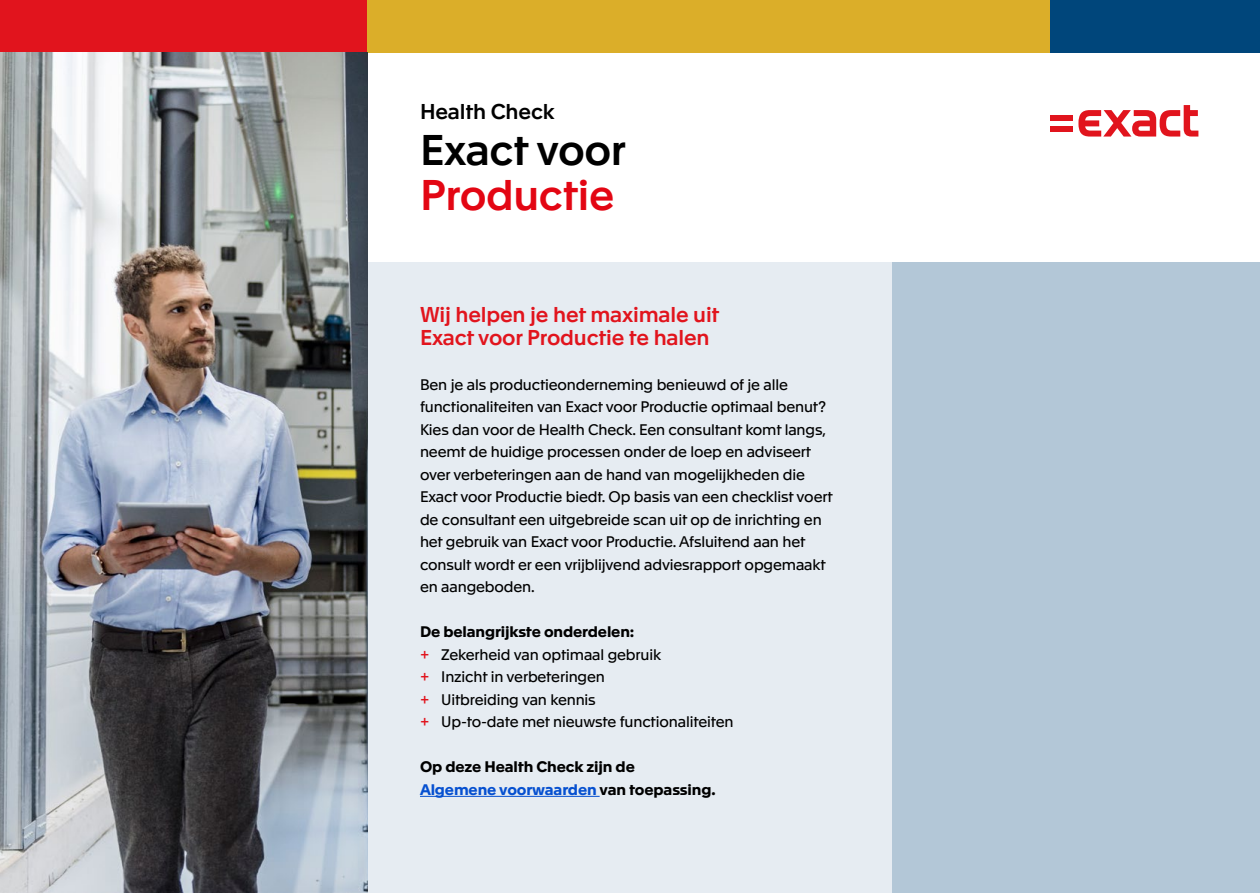
<style>
.page{position:relative;width:1260px;height:893px;background:#fff}
.page>*{position:absolute;margin:0;border:0;box-sizing:border-box;transform-origin:0 0}
.t1{font:500 42px "Apax";letter-spacing:-.01em;color:#000}
.t2{font:500 42px "Apax";letter-spacing:-.01em;color:#e30613}
.t3{font:500 21px/22.5px "Apax";letter-spacing:-.01em;color:#e1141d}
.t4{font:500 21px "Apax";letter-spacing:-.01em;color:#000}
.t5{font:15px/22.5px "Apax";letter-spacing:-.01em;color:#000}
.t6{font:700 15px/22.5px "Apax";letter-spacing:-.01em;color:#000}
.s1{font-weight:700}
.s2{font-size:16.5px;color:#e1141d}
.s3{color:#0650d0}
</style>
<div class="page">
<div style="left:368px;top:262px;width:892px;height:630px;background:#e6ecf2"></div>
<div style="left:1050px;top:0;width:210px;height:52px;background:#00467b"></div>
<div style="left:1050px;top:115px;width:23px;height:6px;background:#e1141d"></div>
<div style="left:1050px;top:125px;width:23px;height:6px;background:#e1141d"></div>
<svg style="left:1078px;top:105px;width:120px;height:31px"></svg>
<div style="left:0;top:0;width:368px;height:52px;background:#e1141d"></div>
<div style="left:368px;top:0;width:682px;height:52px;background:#dbae29"></div>
<hr style="left:420px;top:796px;width:180px;height:1px;background:#0650d0">
<div style="left:892px;top:262px;width:368px;height:630px;background:#b3c7d7"></div>
<img style="left:0;top:52px;width:368px;height:840px">
<h2 class="t4" style="left:420px;top:97px;width:136px">Health Check</h2>
<h1 class="t1" style="left:420px;top:119px;width:208px">Exact voor</h1>
<h1 class="t2" style="left:420px;top:164px;width:196px">Productie</h1>
<h2 class="t3" style="left:420px;top:302px;width:301px">Wij helpen je het maximale uit<br>Exact voor Productie te halen</h2>
<p class="t5" style="left:420px;top:372px;width:414px">Ben je als productieonderneming benieuwd of je alle functionaliteiten van Exact voor Productie optimaal benut?<br>Kies dan voor de Health Check. Een consultant komt langs, neemt de huidige processen onder de loep en adviseert over verbeteringen aan de hand van mogelijkheden die Exact voor Productie biedt. Op basis van een checklist voert de consultant een uitgebreide scan uit op de inrichting en het gebruik van Exact voor Productie. Afsluitend aan het consult wordt er een vrijblijvend adviesrapport opgemaakt en aangeboden.</p>
<p class="t5" style="left:420px;top:619px;width:315px"><span class="s1">De belangrijkste onderdelen:<br></span><span class="s2">+</span> Zekerheid van optimaal gebruik<br><span class="s2">+</span> Inzicht in verbeteringen<br><span class="s2">+</span> Uitbreiding van kennis<br><span class="s2">+</span> Up-to-date met nieuwste functionaliteiten</p>
<p class="t6" style="left:420px;top:754px;width:297px">Op deze Health Check zijn de<br><span class="s3">Algemene voorwaarden</span> van toepassing.</p>
</div>
